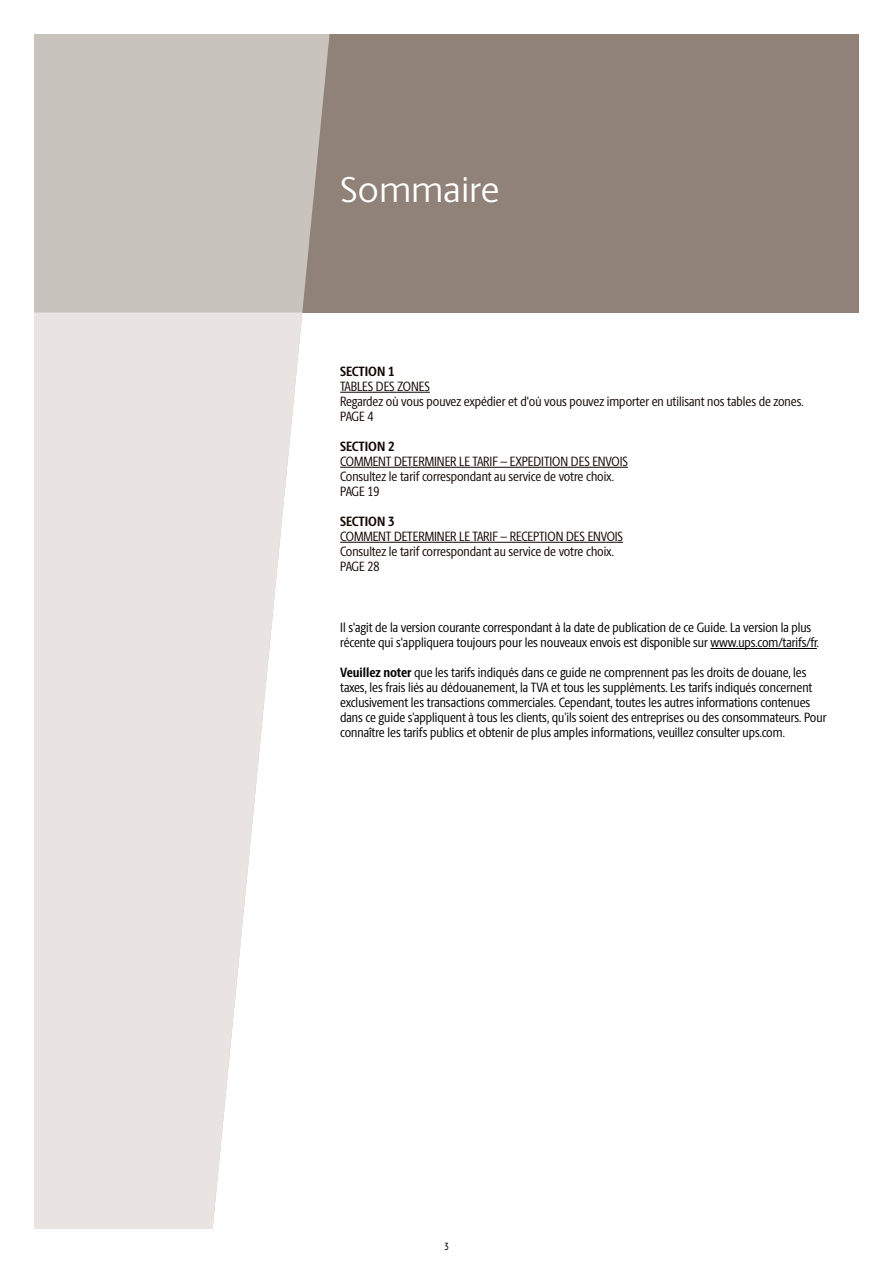
<style>
.page{position:relative;width:893px;height:1263px;background:#fff}
.page>*{position:absolute;margin:0;border:0;box-sizing:border-box;transform-origin:0 0}
.t1{font:36px "UPS Berlingske Sans";letter-spacing:-.005em;color:#fff}
.t2{font:13.5px/15px "UPS Berlingske Sans Cn";color:#000}
.t3{font:13.5px/15px "UPS Berlingske Sans Cn";color:#140700}
.t4{font:700 13.5px "UPS Berlingske Sans Cn";letter-spacing:-.005em;color:#140700}
.t5{font:10.5px "UPS Berlingske Sans Cn";color:#000}
.s1{font-weight:700}
</style>
<div class="page">
<div style="left:34px;top:34px;width:825px;height:279px;background:#908279"></div>
<div style="left:34px;top:34px;width:296px;height:280px;background:#c9c3be"></div>
<svg style="left:34px;top:313px;width:268px;height:916px;fill:#e9e4e1"></svg>
<hr style="left:340px;top:392px;width:90px;height:1px;background:#140700">
<hr style="left:340px;top:467px;width:288px;height:1px;background:#140700">
<hr style="left:340px;top:542px;width:283px;height:1px;background:#140700">
<hr style="left:710px;top:648px;width:107px;height:1px;background:#000">
<h1 class="t1" style="left:340px;top:164px;width:161px">Sommaire</h1>
<p class="t4" style="left:340px;top:361px;width:56px">SECTION 1</p>
<p class="t3" style="left:340px;top:378px;width:465px">TABLES DES ZONES<br>Regardez où vous pouvez expédier et d'où vous pouvez importer en utilisant nos tables de zones.<br>PAGE 4</p>
<p class="t4" style="left:340px;top:436px;width:56px">SECTION 2</p>
<p class="t3" style="left:340px;top:453px;width:289px">COMMENT DETERMINER LE TARIF – EXPEDITION DES ENVOIS<br>Consultez le tarif correspondant au service de votre choix.<br>PAGE 19</p>
<p class="t4" style="left:340px;top:511px;width:56px">SECTION 3</p>
<p class="t3" style="left:340px;top:528px;width:284px">COMMENT DETERMINER LE TARIF – RECEPTION DES ENVOIS<br>Consultez le tarif correspondant au service de votre choix.<br>PAGE 28</p>
<p class="t2" style="left:340px;top:620px;width:480px">Il s'agit de la version courante correspondant à la date de publication de ce Guide. La version la plus récente qui s'appliquera toujours pour les nouveaux envois est disponible sur www.ups.com/tarifs/fr.</p>
<p class="t2" style="left:340px;top:665px;width:488px"><span class="s1">Veuillez noter</span> que les tarifs indiqués dans ce guide ne comprennent pas les droits de douane, les taxes, les frais liés au dédouanement, la TVA et tous les suppléments. Les tarifs indiqués concernent exclusivement les transactions commerciales. Cependant, toutes les autres informations contenues dans ce guide s’appliquent à tous les clients, qu’ils soient des entreprises ou des consommateurs. Pour connaître les tarifs publics et obtenir de plus amples informations, veuillez consulter ups.com.</p>
<p class="t5" style="left:444px;top:1239px;width:6px">3</p>
</div>
